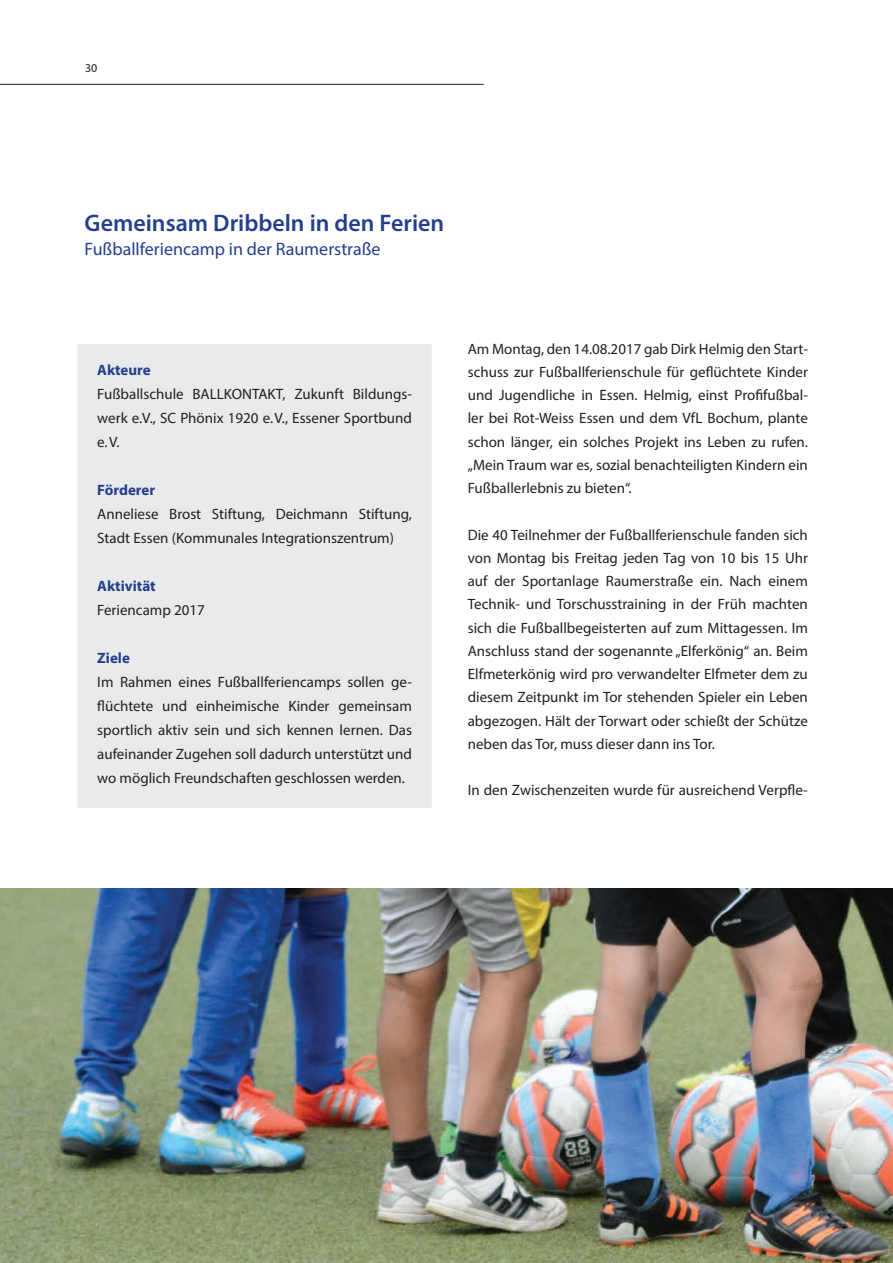
<style>
.page{position:relative;width:893px;height:1263px;background:#fff}
.page>*{position:absolute;margin:0;border:0;box-sizing:border-box;transform-origin:0 0}
.t1{font:600 24px "Myriad Pro";color:#253f8e}
.t2{font:18px "Myriad Pro";color:#253f8e}
.t3{font:15px/23.2px "Myriad Pro";color:#231f20;text-align:justify}
.t4{font:700 15px "Myriad Pro";color:#253f8e}
.t5{font:12px "Myriad Pro";color:#231f20}
</style>
<div class="page">
<div style="left:78px;top:344px;width:354px;height:464px;background:#e9eaeb"></div>
<img style="left:0;top:889px;width:893px;height:374px">
<hr style="left:0;top:84px;width:484px;height:1px;background:#231f20">
<p class="t5" style="left:85px;top:60px;width:14px">30</p>
<h1 class="t1" style="left:85px;top:207px;width:361px">Gemeinsam Dribbeln in den Ferien</h1>
<p class="t2" style="left:85px;top:237px;width:298px">Fußballferiencamp in der Raumerstraße</p>
<p class="t4" style="left:97px;top:360px;width:55px">Akteure</p>
<p class="t3" style="left:97px;top:382px;width:316px;line-height:24px">Fußballschule BALLKONTAKT, Zukunft Bildungs&shy;werk e.V., SC Phönix 1920 e. V., Essener Sportbund e. V.</p>
<p class="t4" style="left:97px;top:480px;width:59px">Förderer</p>
<p class="t3" style="left:97px;top:502px;width:316px;line-height:24px">Anneliese Brost Stiftung, Deichmann Stiftung,<br>Stadt Essen (Kommunales Integrationszentrum)</p>
<p class="t4" style="left:97px;top:576px;width:60px">Aktivität</p>
<p class="t3" style="left:97px;top:598px;width:109px">Feriencamp 2017</p>
<p class="t4" style="left:97px;top:648px;width:34px">Ziele</p>
<p class="t3" style="left:97px;top:670px;width:316px;line-height:24px">Im Rahmen eines Fußballferiencamps sollen ge&shy;flüchtete und einheimische Kinder gemeinsam sportlich aktiv sein und sich kennen lernen. Das aufeinander Zugehen soll dadurch unterstützt und wo möglich Freundschaften geschlossen werden.</p>
<p class="t3" style="left:468px;top:337px;width:342px">Am Montag, den 14.08.2017 gab Dirk Helmig den Start&shy;schuss zur Fußballferienschule für geflüchtete Kinder und Jugendliche in Essen. Helmig, einst Profifußbal&shy;ler bei Rot-Weiss Essen und dem VfL Bochum, plante schon länger, ein solches Projekt ins Leben zu rufen. „Mein Traum war es, sozial benachteiligten Kindern ein Fußballerlebnis zu bieten“.</p>
<p class="t3" style="left:468px;top:523px;width:342px">Die 40 Teilnehmer der Fußballferienschule fanden sich von Montag bis Freitag jeden Tag von 10 bis 15 Uhr auf der Sportanlage Raumerstraße ein. Nach einem Technik- und Torschusstraining in der Früh machten sich die Fußballbegeisterten auf zum Mittagessen. Im Anschluss stand der sogenannte „Elferkönig“ an. Beim Elfmeterkönig wird pro verwandelter Elfmeter dem zu diesem Zeitpunkt im Tor stehenden Spieler ein Leben abgezogen. Hält der Torwart oder schießt der Schütze neben das Tor, muss dieser dann ins Tor.</p>
<p class="t3" style="left:468px;top:778px;width:342px">In den Zwischenzeiten wurde für ausreichend Verpfle-</p>
</div>
